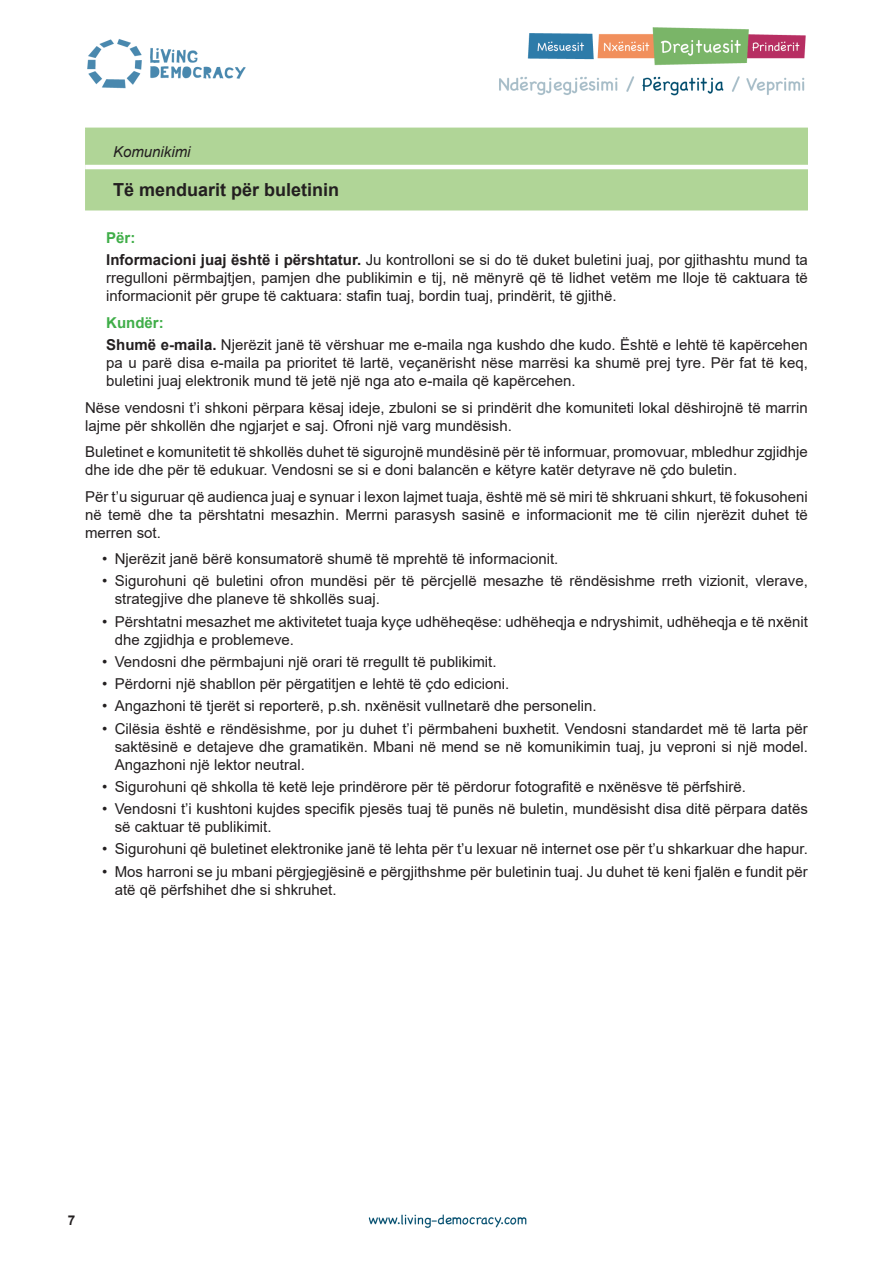
<style>
.page{position:relative;width:893px;height:1263px;background:#fff}
.page>*{position:absolute;margin:0;border:0;box-sizing:border-box;transform-origin:0 0}
.t1{font:700 18px "Arial";color:#231f20}
.t2{font:15px/18px "Arial";color:#231f20}
.t3{font:700 15px "Arial";color:#40ae49}
.t4{font:italic 15px "Arial";color:#231f20}
.t5{font:700 13.5px "Arial";color:#231f20}
.s1{font-weight:700}
</style>
<div class="page">
<img style="left:85px;top:27px;width:723px;height:1201px">
<div style="left:86px;top:128px;width:721px;height:82px;background:#b0d597"></div>
<hr style="left:85px;top:128px;width:723px;height:1px;background:#b0d597">
<hr style="left:85px;top:129px;width:2px;height:80px;background:#b0d597">
<hr style="left:806px;top:129px;width:2px;height:80px;background:#b0d597">
<hr style="left:85px;top:209px;width:723px;height:1px;background:#b0d597">
<hr style="left:85px;top:165px;width:723px;height:4px;background:#fff">
<p class="t4" style="left:113px;top:142px;width:79px">Komunikimi</p>
<p class="t1" style="left:113px;top:177px;width:228px">Të menduarit për buletinin</p>
<p class="t3" style="left:106px;top:227px;width:31px">Për:</p>
<p class="t2" style="left:106px;top:251px;width:703px;text-align:justify"><span class="s1">Informacioni juaj është i përshtatur.</span> Ju kontrolloni se si do të duket buletini juaj, por gjithashtu mund ta rregulloni përmbajtjen, pamjen dhe publikimin e tij, në mënyrë që të lidhet vetëm me lloje të caktuara të informacionit për grupe të caktuara: stafin tuaj, bordin tuaj, prindërit, të gjithë.</p>
<p class="t3" style="left:106px;top:312px;width:59px">Kundër:</p>
<p class="t2" style="left:106px;top:336px;width:703px;text-align:justify"><span class="s1">Shumë e-maila.</span> Njerëzit janë të vërshuar me e-maila nga kushdo dhe kudo. Është e lehtë të kapërcehen pa u parë disa e-maila pa prioritet të lartë, veçanërisht nëse marrësi ka shumë prej tyre. Për fat të keq, buletini juaj elektronik mund të jetë një nga ato e-maila që kapërcehen.</p>
<p class="t2" style="left:85px;top:398px;width:724px">Nëse vendosni t’i shkoni përpara kësaj ideje, zbuloni se si prindërit dhe komuniteti lokal dëshirojnë të marrin lajme për shkollën dhe ngjarjet e saj. Ofroni një varg mundësish.</p>
<p class="t2" style="left:85px;top:443px;width:724px">Buletinet e komunitetit të shkollës duhet të sigurojnë mundësinë për të informuar, promovuar, mbledhur zgjidhje dhe ide dhe për të edukuar. Vendosni se si e doni balancën e këtyre katër detyrave në çdo buletin.</p>
<p class="t2" style="left:85px;top:487px;width:724px;text-align:justify">Për t’u siguruar që audienca juaj e synuar i lexon lajmet tuaja, është më së miri të shkruani shkurt, të fokusoheni në temë dhe ta përshtatni mesazhin. Merrni parasysh sasinë e informacionit me të cilin njerëzit duhet të merren sot.</p>
<p class="t2" style="left:102px;top:550px;width:458px">• Njerëzit janë bërë konsumatorë shumë të mprehtë të informacionit.</p>
<p class="t2" style="left:115px;top:572px;width:695px;text-indent:-13px">• Sigurohuni që buletini ofron mundësi për të përcjellë mesazhe të rëndësishme rreth vizionit, vlerave, strategjive dhe planeve të shkollës suaj.</p>
<p class="t2" style="left:115px;top:612px;width:695px;text-indent:-13px">• Përshtatni mesazhet me aktivitetet tuaja kyçe udhëheqëse: udhëheqja e ndryshimit, udhëheqja e të nxënit dhe zgjidhja e problemeve.</p>
<p class="t2" style="left:102px;top:652px;width:396px">• Vendosni dhe përmbajuni një orari të rregullt të publikimit.</p>
<p class="t2" style="left:102px;top:675px;width:409px">• Përdorni një shabllon për përgatitjen e lehtë të çdo edicioni.</p>
<p class="t2" style="left:102px;top:697px;width:496px">• Angazhoni të tjerët si reporterë, p.sh. nxënësit vullnetarë dhe personelin.</p>
<p class="t2" style="left:115px;top:719px;width:695px;text-align:justify;text-indent:-13px">• Cilësia është e rëndësishme, por ju duhet t’i përmbaheni buxhetit. Vendosni standardet më të larta për saktësinë e detajeve dhe gramatikën. Mbani në mend se në komunikimin tuaj, ju veproni si një model.<br>Angazhoni një lektor neutral.</p>
<p class="t2" style="left:102px;top:777px;width:645px">• Sigurohuni që shkolla të ketë leje prindërore për të përdorur fotografitë e nxënësve të përfshirë.</p>
<p class="t2" style="left:115px;top:800px;width:695px;text-indent:-13px">• Vendosni t’i kushtoni kujdes specifik pjesës tuaj të punës në buletin, mundësisht disa ditë përpara datës së caktuar të publikimit.</p>
<p class="t2" style="left:102px;top:840px;width:707px">• Sigurohuni që buletinet elektronike janë të lehta për t’u lexuar në internet ose për t’u shkarkuar dhe hapur.</p>
<p class="t2" style="left:115px;top:862px;width:694px;text-indent:-13px">• Mos harroni se ju mbani përgjegjësinë e përgjithshme për buletinin tuaj. Ju duhet të keni fjalën e fundit për atë që përfshihet dhe si shkruhet.</p>
<p class="t5" style="left:68px;top:1211px;width:9px">7</p>
</div>
